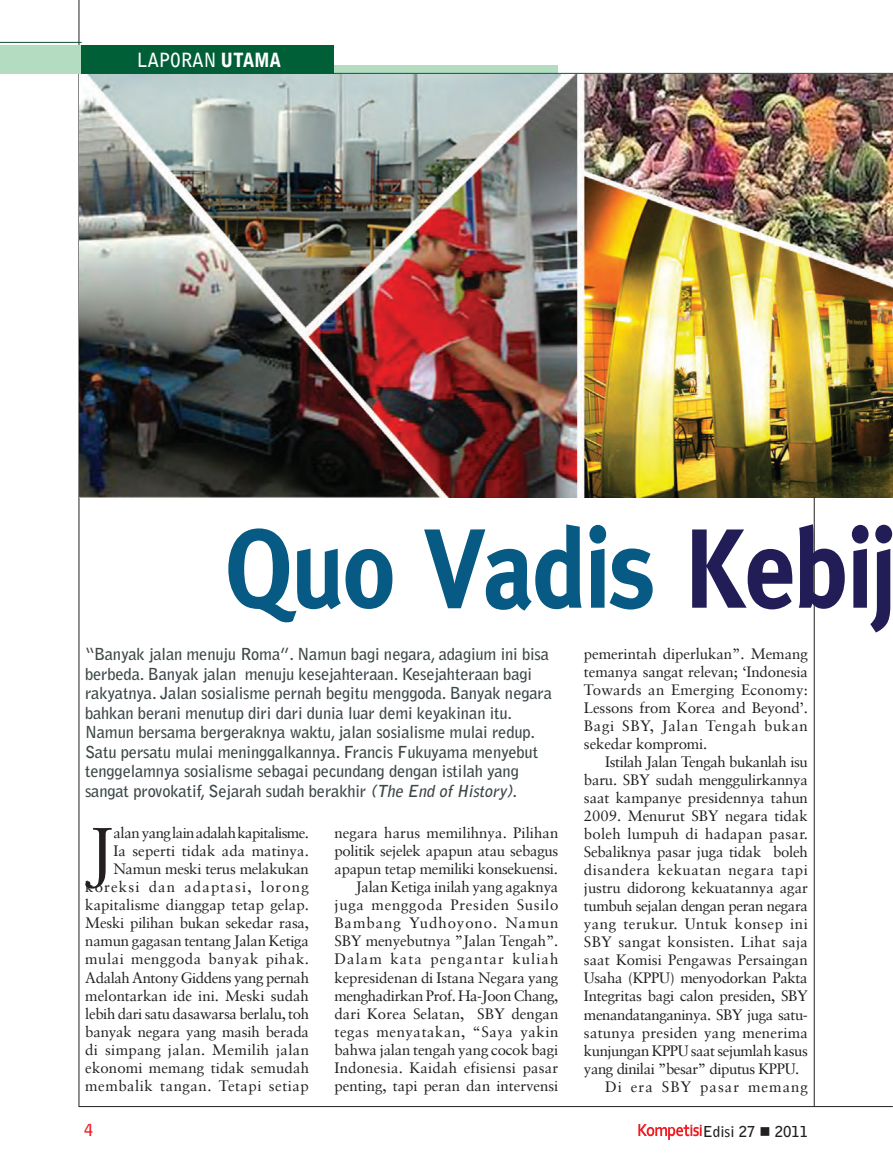
<style>
.page{position:relative;width:893px;height:1170px;background:#fff}
.page>*{position:absolute;margin:0;border:0;box-sizing:border-box;transform-origin:0 0}
.t1{font:700 112.5px "Meta";letter-spacing:-.02em;color:#065a83;scale:.9 1}
.t2{font:66.6px "Sabon";color:#231f20}
.t3{font:700 19.5px "Bell Gothic Std";letter-spacing:-.015em;color:#fff;scale:.9 1}
.t4{font:700 16.5px/19.5px "Bell Gothic Std";letter-spacing:-.01em;color:#3e4849}
.t5{font:700 16.5px "Bell Gothic Std";color:#ee1d23}
.t6{font:15px/18px "Sabon";letter-spacing:-.005em;color:#231f20;text-align:right}
.t7{font:15px "Sabon";letter-spacing:-.03em;color:#231f20}
.t8{font:15px "Sabon";letter-spacing:.015em;color:#231f20}
.t9{font:15px "Sabon";letter-spacing:.035em;color:#231f20}
.t10{font:15px "Sabon";letter-spacing:-.025em;color:#231f20}
.t11{font:15px "Sabon";letter-spacing:.03em;color:#231f20}
.t12{font:15px "Sabon";letter-spacing:.065em;color:#231f20}
.t13{font:700 15px "Bell Gothic Std";color:#231f20}
.s1{font-weight:900}
.s2{color:#231d57}
.s3{font-style:italic}
</style>
<div class="page">
<svg style="left:638px;top:1124px;width:64px;height:15px"></svg>
<hr style="left:79px;top:1106px;width:814px;height:1px;background:#231f20">
<hr style="left:814px;top:74px;width:1px;height:1032px;background:#231f20">
<hr style="left:79px;top:0;width:1px;height:1106px;background:#231f20">
<div style="left:0;top:45px;width:85px;height:28px;background:#b3dcc0"></div>
<div style="left:334px;top:65px;width:224px;height:9px;background:#b3dcc0"></div>
<div style="left:81px;top:45px;width:253px;height:28px;background:#015f38"></div>
<hr style="left:81px;top:73px;width:812px;height:1px;background:#015f38">
<hr style="left:0;top:42px;width:82px;height:1px;background:#025133">
<img style="left:79px;top:74px;width:814px;height:423px">
<h3 class="t3" style="left:137px;top:48px;width:162px">LAPORAN <span class="s1">UTAMA</span></h3>
<h1 class="t1" style="left:226px;top:503px;width:746px">Quo Vadis <span class="s2">Kebij</span></h1>
<p class="t4" style="left:85px;top:644px;width:469px">“Banyak jalan menuju Roma”. Namun bagi negara, adagium ini bisa berbeda. Banyak jalan menuju kesejahteraan. Kesejahteraan bagi rakyatnya. Jalan sosialisme pernah begitu menggoda. Banyak negara bahkan berani menutup diri dari dunia luar demi keyakinan itu.<br>Namun bersama bergeraknya waktu, jalan sosialisme mulai redup.<br>Satu persatu mulai meninggalkannya. Francis Fukuyama menyebut tenggelamnya sosialisme sebagai pecundang dengan istilah yang sangat provokatif, Sejarah sudah berakhir <span class="s3">(The End ofHistory)</span>.</p>
<p class="t6" style="left:85px;top:824px;width:225px">alan yang lain adalah kapitalisme.<br>Ia seperti tidak ada matinya.<br>Namun meski terus melakukan koreksi dan adaptasi, lorong kapitalisme dianggap tetap gelap.<br>Meski pilihan bukan sekedar rasa, namun gagasan tentang Jalan Ketiga mulai menggoda banyak pihak.<br>Adalah Antony Giddens yang pernah melontarkan ide ini. Meski sudah lebih dari satu dasawarsa berlalu, toh banyak negara yang masih berada di simpang jalan. Memilih jalan ekonomi memang tidak semudah membalik tangan. Tetapi setiap</p>
<p class="t6" style="left:334px;top:824px;width:225px">negara harus memilihnya. Pilihan politik sejelek apapun atau sebagus apapun tetap memiliki konsekuensi.<br>Jalan Ketiga inilah yang agaknya juga menggoda Presiden Susilo Bambang Yudhoyono. Namun SBY menyebutnya ”Jalan Tengah”.<br>Dalam kata pengantar kuliah kepresidenan di Istana Negara yang menghadirkan Prof. Ha-Joon Chang, dari Korea Selatan, SBY dengan tegas menyatakan, “Saya yakin bahwa jalan tengah yang cocok bagi Indonesia. Kaidah efisiensi pasar penting, tapi peran dan intervensi</p>
<h2 class="t2" style="left:88px;top:810px;width:27px">J</h2>
<p class="t6" style="left:584px;top:645px;width:225px;text-align:justify">pemerintah diperlukan”. Memang temanya sangat relevan; ‘Indonesia Towards an Emerging Economy:<br>Lessons from Korea and Beyond’.<br>Bagi SBY, Jalan Tengah bukan sekedar kompromi.</p>
<p class="t7" style="left:605px;top:753px;width:204px">Istilah Jalan Tengah bukanlah isu</p>
<p class="t6" style="left:584px;top:771px;width:225px">baru. SBY sudah menggulirkannya</p>
<p class="t6" style="left:584px;top:789px;width:225px">saat kampanye presidennya tahun</p>
<p class="t6" style="left:584px;top:807px;width:225px">2009. Menurut SBY negara tidak</p>
<p class="t8" style="left:584px;top:825px;width:225px">boleh lumpuh di hadapan pasar.</p>
<p class="t6" style="left:584px;top:843px;width:225px">Sebaliknya pasar juga tidak boleh</p>
<p class="t9" style="left:584px;top:861px;width:225px">disandera kekuatan negara tapi</p>
<p class="t6" style="left:584px;top:879px;width:225px">justru didorong kekuatannya agar</p>
<p class="t7" style="left:584px;top:897px;width:225px">tumbuh sejalan dengan peran negara</p>
<p class="t11" style="left:584px;top:915px;width:225px">yang terukur. Untuk konsep ini</p>
<p class="t6" style="left:584px;top:933px;width:225px">SBY sangat konsisten. Lihat saja</p>
<p class="t6" style="left:584px;top:951px;width:225px">saat Komisi Pengawas Persaingan</p>
<p class="t10" style="left:584px;top:969px;width:225px">Usaha (KPPU) menyodorkan Pakta</p>
<p class="t6" style="left:584px;top:987px;width:225px">Integritas bagi calon presiden, SBY</p>
<p class="t7" style="left:584px;top:1005px;width:225px">menandatanganinya. SBY juga satu-</p>
<p class="t8" style="left:584px;top:1023px;width:225px">satunya presiden yang menerima</p>
<p class="t7" style="left:584px;top:1041px;width:225px">kunjungan KPPU saat sejumlah kasus</p>
<p class="t7" style="left:584px;top:1059px;width:217px">yang dinilai ”besar” diputus KPPU.</p>
<p class="t12" style="left:605px;top:1077px;width:204px">Di era SBY pasar memang</p>
<p class="t5" style="left:84px;top:1119px;width:11px">4</p>
<p class="t13" style="left:703px;top:1122px;width:107px">Edisi 27 ■ 2011</p>
</div>
